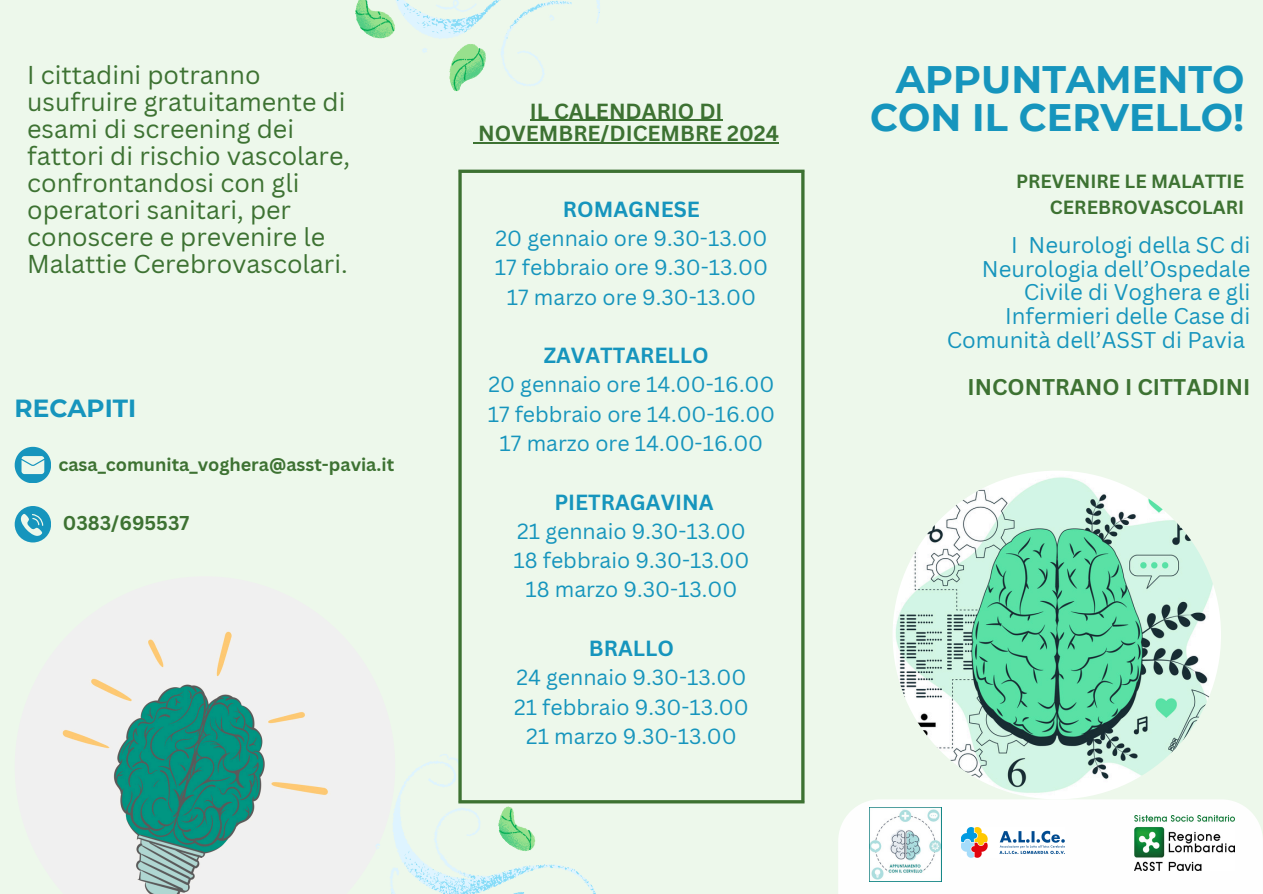
<style>
.page{position:relative;width:1263px;height:894px;background:#fff}
.page>*{position:absolute;margin:0;border:0;box-sizing:border-box;transform-origin:0 0}
.t1{font:700 38.25px/38.2px "Montserrat";color:#1695bd;text-align:right}
.t2{font:25.2px/27px "Canva Sans";color:#3d7232}
.t3{font:700 24.75px "Montserrat";color:#1695bd}
.t4{font:22.2px/23.7px "Canva Sans";color:#1695bd;text-align:right}
.t5{font:700 22.2px "Canva Sans";color:#3d7232}
.t6{font:21.3px "Canva Sans";color:#1695bd}
.t7{font:700 21.3px "Canva Sans";color:#1695bd}
.t8{font:700 21.3px/22.5px "Canva Sans";color:#3d7232;text-align:center}
.t9{font:700 19.5px "Canva Sans";color:#3d7232}
.t10{font:700 18.6px/25.8px "Canva Sans";color:#3d7232;text-align:right}
.t11{font:700 18px "Canva Sans";color:#3d7232}
</style>
<div class="page">
<div style="left:0;top:0;width:1263px;height:893px;background:#edf8eb"></div>
<img style="left:892px;top:470px;width:329px;height:329px;border-radius:50%">
<img style="left:62px;top:631px;width:266px;height:262px">
<svg style="left:15px;top:446px;width:36px;height:36px"></svg>
<svg style="left:15px;top:506px;width:36px;height:36px"></svg>
<div style="left:838px;top:799px;width:425px;height:94px;background:#fefefe"></div>
<img style="left:869px;top:807px;width:72px;height:73px">
<img style="left:1135px;top:815px;width:100px;height:55px">
<svg style="left:355px;top:0;width:245px;height:92px"></svg>
<img style="left:962px;top:827px;width:102px;height:30px">
<svg style="left:375px;top:754px;width:248px;height:139px"></svg>
<svg style="left:458px;top:173px;width:4px;height:626px"></svg>
<hr style="left:801px;top:173px;width:3px;height:626px;background:#3d7232">
<svg style="left:458px;top:169px;width:346px;height:4px"></svg>
<svg style="left:458px;top:799px;width:346px;height:4px"></svg>
<hr style="left:530px;top:120px;width:192px;height:1px;background:#3d7232">
<hr style="left:478px;top:142px;width:301px;height:1px;background:#3d7232">
<p class="t2" style="left:27px;top:61px;width:324px">I cittadini potranno usufruire gratuitamente di esami di screening dei fattori di rischio vascolare, confrontandosi con gli operatori sanitari, per conoscere e prevenire le<br>Malattie Cerebrovascolari.</p>
<p class="t3" style="left:15px;top:393px;width:123px">RECAPITI</p>
<p class="t11" style="left:58px;top:452px;width:337px">casa_comunita_voghera@asst-pavia.it</p>
<p class="t9" style="left:63px;top:509px;width:128px">0383/695537</p>
<p class="t8" style="left:478px;top:99px;width:302px">IL CALENDARIO DI<br>NOVEMBRE/DICEMBRE 2024</p>
<p class="t7" style="left:563px;top:194px;width:138px">ROMAGNESE</p>
<p class="t6" style="left:496px;top:223px;width:273px">20 gennaio ore 9.30-13.00</p>
<p class="t6" style="left:495px;top:252px;width:275px">17 febbraio ore 9.30-13.00</p>
<p class="t6" style="left:507px;top:282px;width:251px">17 marzo ore 9.30-13.00</p>
<p class="t7" style="left:544px;top:340px;width:167px">ZAVATTARELLO</p>
<p class="t6" style="left:488px;top:369px;width:288px">20 gennaio ore 14.00-16.00</p>
<p class="t6" style="left:488px;top:399px;width:289px">17 febbraio ore 14.00-16.00</p>
<p class="t6" style="left:500px;top:428px;width:265px">17 marzo ore 14.00-16.00</p>
<p class="t7" style="left:554px;top:486px;width:161px">PIETRAGAVINA</p>
<p class="t6" style="left:517px;top:516px;width:230px">21 gennaio 9.30-13.00</p>
<h6 class="t6" style="left:513px;top:545px;width:237px">18 febbraio 9.30-13.00</h6>
<h5 class="t6" style="left:525px;top:574px;width:214px">18 marzo 9.30-13.00</h5>
<h4 class="t7" style="left:589px;top:633px;width:87px">BRALLO</h4>
<h2 class="t6" style="left:516px;top:662px;width:232px">24 gennaio 9.30-13.00</h2>
<p class="t6" style="left:514px;top:691px;width:236px">21 febbraio 9.30-13.00</p>
<p class="t6" style="left:526px;top:720px;width:212px">21 marzo 9.30-13.00</p>
<h3 class="t1" style="left:870px;top:60px;width:376px">APPUNTAMENTO<br>CON IL CERVELLO!</h3>
<h4 class="t10" style="left:1016px;top:168px;width:230px">PREVENIRE LE MALATTIE<br>CEREBROVASCOLARI</h4>
<p class="t4" style="left:947px;top:233px;width:305px">I Neurologi della SC di<br>Neurologia dell’Ospedale<br>Civile di Voghera e gli<br>Infermieri delle Case di<br>Comunità dell’ASST di Pavia</p>
<p class="t5" style="left:967px;top:371px;width:284px">INCONTRANO I CITTADINI</p>
</div>
